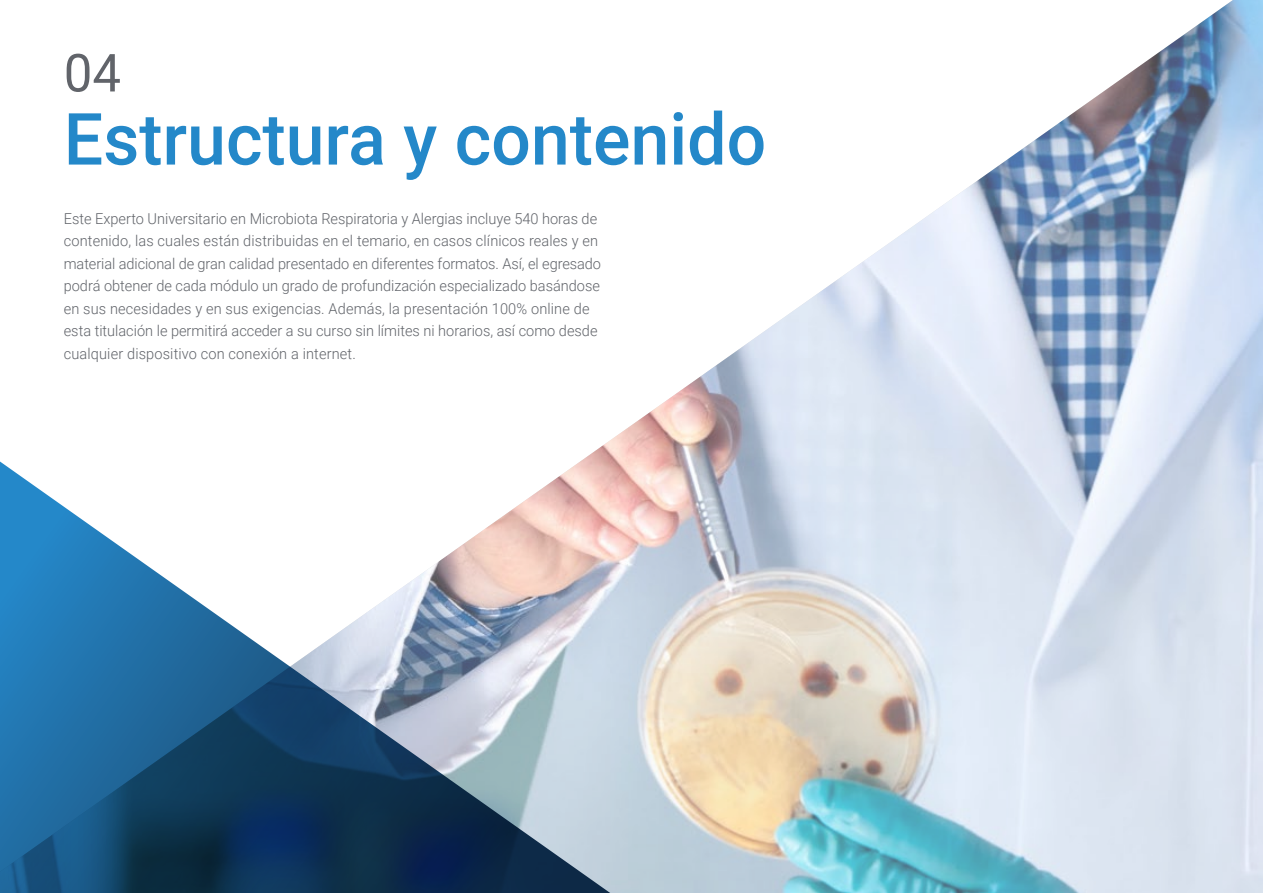
<style>
.page{position:relative;width:1263px;height:893px;background:#fff}
.page>*{position:absolute;margin:0;border:0;box-sizing:border-box;transform-origin:0 0}
.t1{font:500 72px "Roboto";color:#2488c9}
.t2{font:52.5px "Roboto";color:#61646a}
.t3{font:300 15px/22.5px "Roboto";color:#61646a}
</style>
<div class="page">
<img style="left:602px;top:0;width:661px;height:893px">
<svg style="left:0;top:446px;width:640px;height:447px"></svg>
<h2 class="t2" style="left:64px;top:36px;width:59px">04</h2>
<h1 class="t1" style="left:64px;top:89px;width:704px">Estructura y contenido</h1>
<p class="t3" style="left:64px;top:207px;width:539px">Este Experto Universitario en Microbiota Respiratoria y Alergias incluye 540 horas de contenido, las cuales están distribuidas en el temario, en casos clínicos reales y en material adicional de gran calidad presentado en diferentes formatos. Así, el egresado podrá obtener de cada módulo un grado de profundización especializado basándose en sus necesidades y en sus exigencias. Además, la presentación 100% online de esta titulación le permitirá acceder a su curso sin límites ni horarios, así como desde cualquier dispositivo con conexión a internet.</p>
</div>
